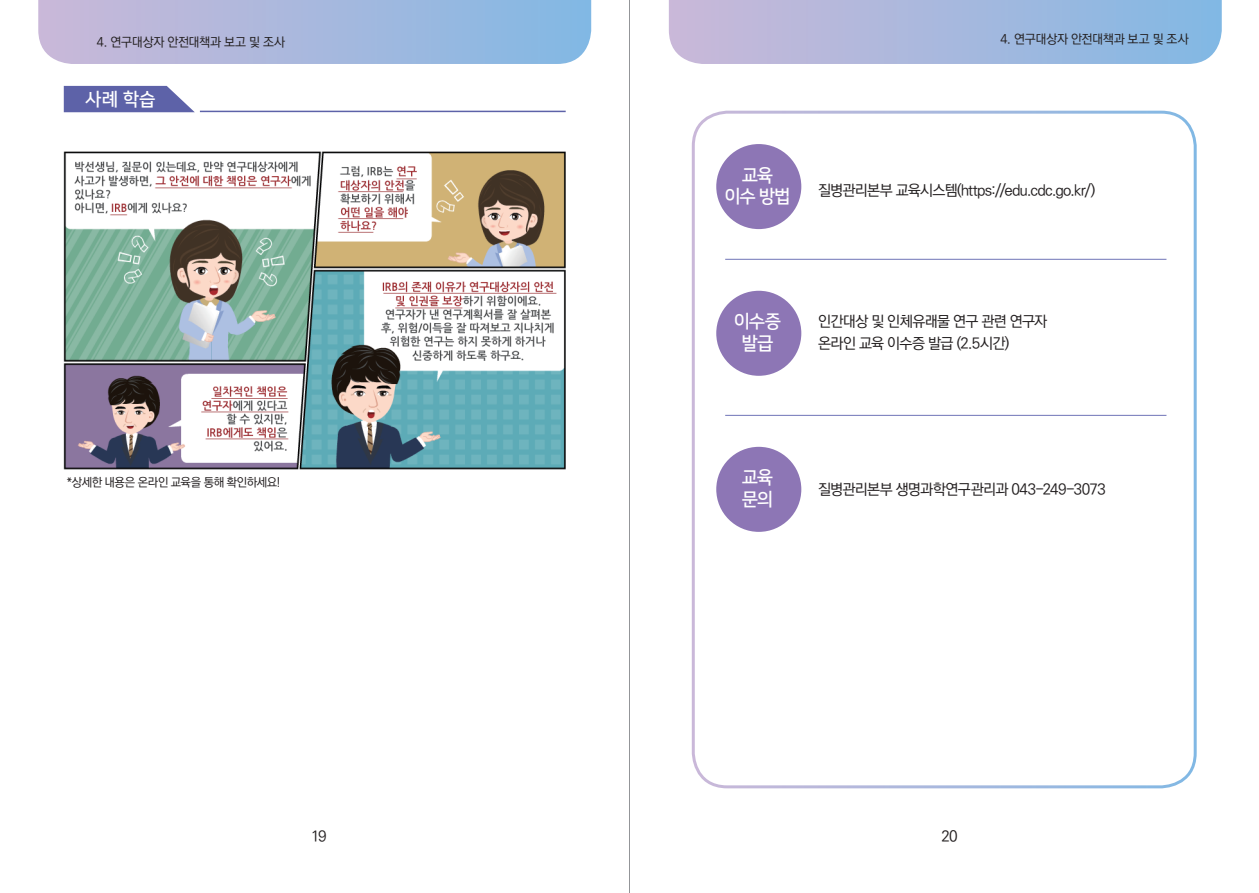
<style>
.page{position:relative;width:1259px;height:893px;background:#fff}
.page>*{position:absolute;margin:0;border:0;box-sizing:border-box;transform-origin:0 0}
.t1{font:18.15px/21.6px "Nanum Square B";letter-spacing:-.055em;color:#fff;text-align:center}
.t2{font:500 15px/22px "Ko Pub Dotum";letter-spacing:-.05em;color:#231f20}
.t3{font:500 12.6px "Ko Pub Dotum";letter-spacing:-.02em;color:#231f20}
.t4{font:500 12px "Ko Pub Dotum";letter-spacing:-.03em;color:#231f20}
</style>
<div class="page">
<svg style="left:38px;top:0;width:553px;height:64px;background:#a7b8de"></svg>
<svg style="left:669px;top:0;width:552px;height:64px;background:#a8b9de"></svg>
<img style="left:63px;top:151px;width:503px;height:319px">
<svg style="left:64px;top:86px;width:131px;height:26px;background:#6e73b1"></svg>
<hr style="left:200px;top:111px;width:366px;height:1px;background:#5d62a8">
<hr style="left:629px;top:0;width:1px;height:893px;background:#939598">
<div style="left:692px;top:111px;width:504px;height:677px;border:3px solid #fff;border-radius:34px"></div>
<div style="left:716px;top:144px;width:85px;height:85px;background:#8d76b5;border-radius:50%"></div>
<div style="left:716px;top:291px;width:85px;height:85px;background:#8d76b5;border-radius:50%"></div>
<div style="left:716px;top:447px;width:85px;height:85px;background:#8d76b5;border-radius:50%"></div>
<hr style="left:725px;top:259px;width:441px;height:1px;background:#6f74b7">
<hr style="left:725px;top:415px;width:441px;height:1px;background:#6f74b7">
<p class="t3" style="left:97px;top:36px;width:190px">4. 연구대상자 안전대책과 보고 및 조사</p>
<p class="t1" style="left:85px;top:89px;width:72px">사례 학습</p>
<p class="t4" style="left:67px;top:476px;width:215px">*상세한 내용은 온라인 교육을 통해 확인하세요!</p>
<p class="t3" style="left:1000px;top:33px;width:190px">4. 연구대상자 안전대책과 보고 및 조사</p>
<p class="t1" style="left:724px;top:164px;width:68px">교육 이수 방법</p>
<p class="t2" style="left:818px;top:180px;width:279px">질병관리본부 교육시스템(https://edu.cdc.go.kr/)</p>
<p class="t1" style="left:733px;top:311px;width:49px">이수증 발급</p>
<p class="t2" style="left:818px;top:311px;width:231px">인간대상 및 인체유래물 연구 관련 연구자 온라인 교육 이수증 발급 (2.5시간)</p>
<p class="t1" style="left:742px;top:467px;width:33px;text-align:left">교육 문의</p>
<p class="t2" style="left:818px;top:479px;width:289px">질병관리본부 생명과학연구관리과 043-249-3073</p>
<p class="t2" style="left:311px;top:826px;width:17px">19</p>
<p class="t2" style="left:941px;top:826px;width:18px">20</p>
</div>
